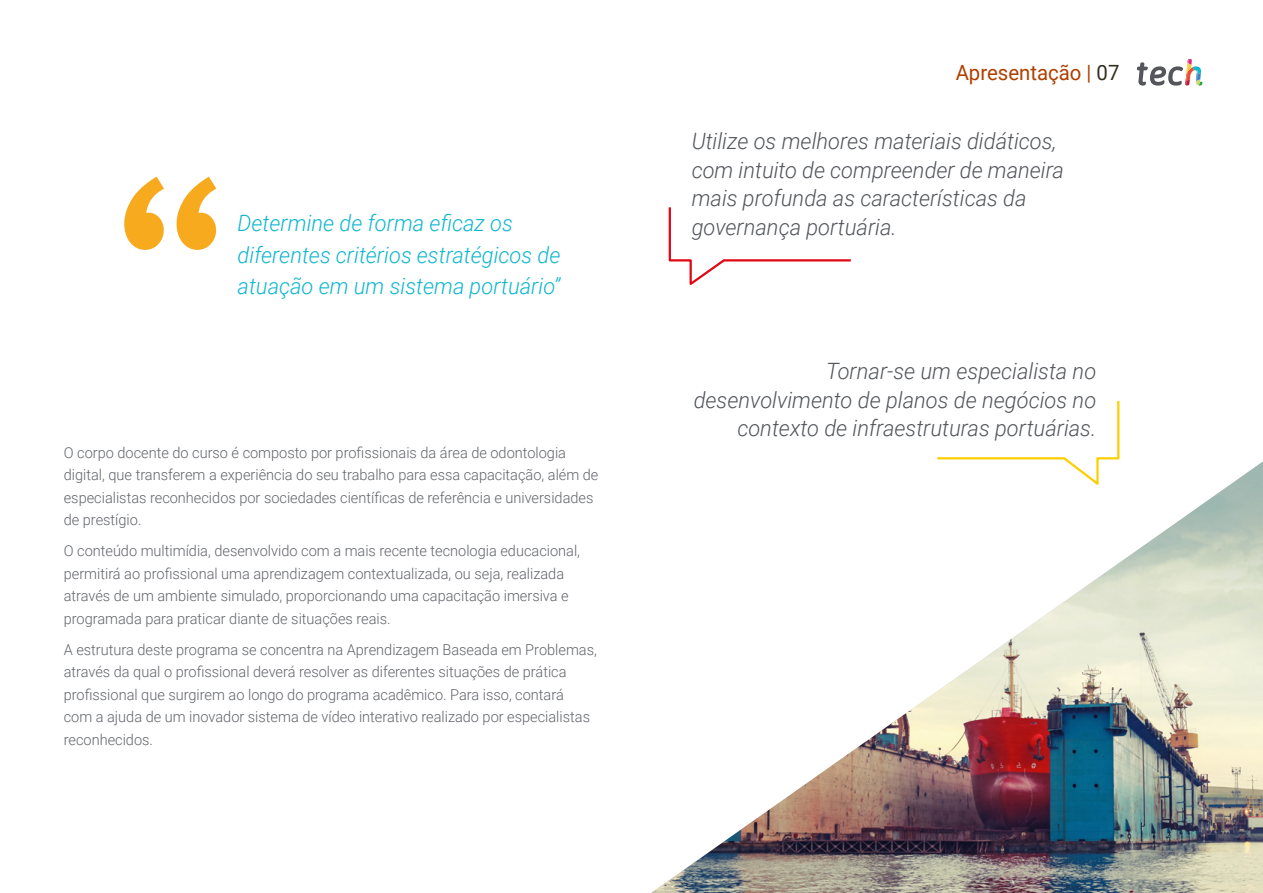
<style>
.page{position:relative;width:1263px;height:893px;background:#fff}
.page>*{position:absolute;margin:0;border:0;box-sizing:border-box;transform-origin:0 0}
.t1{font:italic 300 22.5px/28.5px "Roboto";color:#52555b;text-align:right}
.t2{font:italic 300 22.5px/31.5px "Roboto";color:#0fb6cf}
.t3{font:21px "Roboto";color:#ae4000}
.t4{font:300 15px/22.5px "Roboto";color:#61646a}
.s1{color:#312e20}
</style>
<div class="page">
<img style="left:651px;top:461px;width:612px;height:432px">
<svg style="left:935px;top:401px;width:185px;height:87px"></svg>
<svg style="left:668px;top:207px;width:183px;height:78px"></svg>
<svg style="left:124px;top:177px;width:92px;height:73px"></svg>
<svg style="left:1137px;top:59px;width:65px;height:27px"></svg>
<h2 class="t3" style="left:956px;top:57px;width:165px">Apresentação | <span class="s1">07</span></h2>
<h1 class="t1" style="left:692px;top:126px;width:374px;text-align:left">Utilize os melhores materiais didáticos, com intuito de compreender de maneira mais profunda as características da</h1>
<h1 class="t2" style="left:238px;top:207px;width:277px">Determine de forma eficaz os</h1>
<h1 class="t1" style="left:692px;top:212px;width:206px">governança portuária.</h1>
<h1 class="t2" style="left:238px;top:238px;width:324px">diferentes critérios estratégicos de atuação em um sistema portuário”</h1>
<p class="t4" style="left:64px;top:441px;width:536px">O corpo docente do curso é composto por profissionais da área de odontologia digital, que transferem a experiência do seu trabalho para essa capacitação, além de especialistas reconhecidos por sociedades científicas de referência e universidades de prestígio.</p>
<p class="t4" style="left:64px;top:539px;width:518px">O conteúdo multimídia, desenvolvido com a mais recente tecnologia educacional, permitirá ao profissional uma aprendizagem contextualizada, ou seja, realizada através de um ambiente simulado, proporcionando uma capacitação imersiva e programada para praticar diante de situações reais.</p>
<p class="t4" style="left:64px;top:638px;width:534px">A estrutura deste programa se concentra na Aprendizagem Baseada em Problemas, através da qual o profissional deverá resolver as diferentes situações de prática profissional que surgirem ao longo do programa acadêmico. Para isso, contará<br>com a ajuda de um inovador sistema de vídeo interativo realizado por especialistas reconhecidos.</p>
<h1 class="t1" style="left:694px;top:356px;width:404px">Tornar-se um especialista no desenvolvimento de planos de negócios no contexto de infraestruturas portuárias.</h1>
</div>
